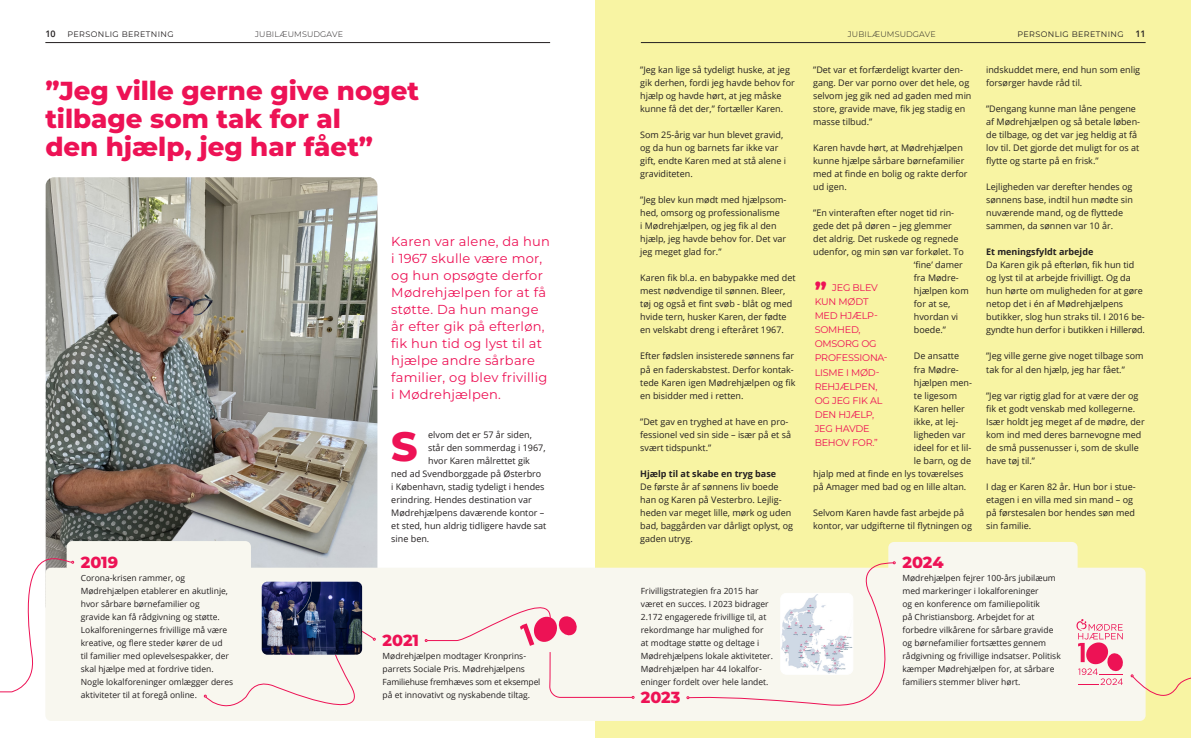
<style>
.page{position:relative;width:1191px;height:738px;background:#fff}
.page>*{position:absolute;margin:0;border:0;box-sizing:border-box;transform-origin:0 0}
.t1{font:800 41px "Montserrat";color:#ed1255}
.t2{font:800 26px "Montserrat";color:#ed1255}
.MHJ_brød{font:800 22px "Montserrat";color:#ed1255}
.t3{font:800 16px "Montserrat";color:#ed1255}
.MHJ_Mellemrubrik{font:13px/17px "Montserrat";letter-spacing:.02em;color:#ed1255}
.MHJ_brød-2{font:9.6px/14.1px "Montserrat";letter-spacing:-.02em;color:#ed1255}
.MHJ_brød-3{font:9px/13px "Open Sans";color:#231f20}
.MHJ_Mellemrubrik-2{font:700 9px "Open Sans";color:#231f20}
.t4{font:600 9px "Open Sans";color:#231f20}
.Tidslinje{font:8.5px/13px "Open Sans";color:#231f20}
.t5{font:8px "Montserrat";letter-spacing:.05em;color:#231f20}
.t6{font:300 8px "Montserrat";letter-spacing:.02em;color:#231f20}
</style>
<div class="page">
<div style="left:595px;top:0;width:596px;height:737px;background:#f8f4a3"></div>
<img style="left:46px;top:177px;width:331px;height:390px">
<div style="left:45px;top:567px;width:1100px;height:153px;background:#f8f7ef;border-radius:6px"></div>
<div style="left:67px;top:540px;width:184px;height:81px;background:#f8f7ef;border-radius:6px"></div>
<div style="left:888px;top:541px;width:189px;height:102px;background:#f8f7ef;border-radius:6px"></div>
<svg style="left:13px;top:552px;width:61px;height:139px"></svg>
<svg style="left:204px;top:586px;width:171px;height:135px"></svg>
<svg style="left:688px;top:562px;width:208px;height:144px"></svg>
<svg style="left:1130px;top:670px;width:61px;height:31px"></svg>
<img style="left:780px;top:593px;width:73px;height:80px">
<div style="left:780px;top:592px;width:73px;height:81px;border:1px solid #fff;border-radius:6px"></div>
<img style="left:262px;top:581px;width:100px;height:73px">
<svg style="left:425px;top:607px;width:209px;height:91px"></svg>
<svg style="left:1076px;top:619px;width:47px;height:66px"></svg>
<hr style="left:45px;top:42px;width:505px;height:1px;background:#231f20">
<hr style="left:641px;top:42px;width:504px;height:1px;background:#231f20">
<p class="t4" style="left:45px;top:27px;width:12px">10</p>
<p class="t5" style="left:67px;top:29px;width:108px">PERSONLIG BERETNING</p>
<p class="t6" style="left:255px;top:29px;width:89px">JUBILÆUMSUDGAVE</p>
<p class="t6" style="left:848px;top:29px;width:89px">JUBILÆUMSUDGAVE</p>
<p class="t5" style="left:1017px;top:29px;width:108px">PERSONLIG BERETNING</p>
<p class="t4" style="left:1135px;top:27px;width:12px">11</p>
<p class="t2" style="left:45px;top:71px;width:375px">”Jeg ville gerne give noget</p>
<p class="t2" style="left:45px;top:99px;width:297px">tilbage som tak for al</p>
<p class="t2" style="left:45px;top:127px;width:329px">den hjælp, jeg har fået”</p>
<p class="MHJ_Mellemrubrik" style="left:391px;top:232px;width:160px">Karen var alene, da hun i 1967 skulle være mor, og hun opsøgte derfor<br>Mødrehjælpen for at få støtte. Da hun mange år efter gik på efterløn, fik hun tid og lyst til at hjælpe andre sårbare familier, og blev frivillig i Mødrehjælpen.</p>
<p class="t3" style="left:81px;top:550px;width:39px">2019</p>
<p class="Tidslinje" style="left:81px;top:570px;width:154px">Corona-krisen rammer, og Mødrehjælpen etablerer en akutlinje, hvor sårbare børnefamilier og<br>gravide kan få rådgivning og støtte.<br>Lokalforeningernes frivillige må være kreative, og flere steder kører de ud<br>til familier med oplevelsespakker, der skal hjælpe med at fordrive tiden.<br>Nogle lokalforeninger omlægger deres aktiviteter til at foregå online.</p>
<p class="MHJ_brød-3" style="left:428px;top:427px;width:105px">elvom det er 57 år siden,</p>
<p class="MHJ_brød-3" style="left:428px;top:440px;width:119px">står den sommerdag i 1967,</p>
<p class="MHJ_brød-3" style="left:428px;top:453px;width:103px">hvor Karen målrettet gik</p>
<p class="MHJ_brød-3" style="left:391px;top:466px;width:151px">ned ad Svendborggade på Østerbro</p>
<p class="MHJ_brød-3" style="left:391px;top:479px;width:155px">i København, stadig tydeligt i hendes</p>
<p class="MHJ_brød-3" style="left:391px;top:492px;width:142px">erindring. Hendes destination var</p>
<p class="MHJ_brød-3" style="left:391px;top:505px;width:155px">Mødrehjælpens daværende kontor –</p>
<p class="MHJ_brød-3" style="left:391px;top:518px;width:157px">et sted, hun aldrig tidligere havde sat</p>
<p class="MHJ_brød-3" style="left:391px;top:531px;width:39px">sine ben.</p>
<p class="t1" style="left:391px;top:415px;width:28px">S</p>
<p class="t3" style="left:382px;top:628px;width:38px">2021</p>
<p class="Tidslinje" style="left:382px;top:648px;width:145px">Mødrehjælpen modtager Kronprins-</p>
<p class="Tidslinje" style="left:382px;top:661px;width:159px">parrets Sociale Pris. Mødrehjælpens<br>Familiehuse fremhæves som et eksempel på et innovativt og nyskabende tiltag.</p>
<p class="MHJ_brød-3" style="left:640px;top:63px;width:156px">”Jeg kan lige så tydeligt huske, at jeg gik derhen, fordi jeg havde behov for hjælp og havde hørt, at jeg måske kunne få det der,” fortæller Karen.</p>
<p class="MHJ_brød-3" style="left:640px;top:128px;width:147px">Som 25-årig var hun blevet gravid, og da hun og barnets far ikke var gift, endte Karen med at stå alene i graviditeten.</p>
<p class="MHJ_brød-3" style="left:640px;top:193px;width:148px">”Jeg blev kun mødt med hjælpsom&shy;hed, omsorg og professionalisme<br>i Mødrehjælpen, og jeg fik al den hjælp, jeg havde behov for. Det var jeg meget glad for.”</p>
<p class="MHJ_brød-3" style="left:640px;top:271px;width:157px">Karen fik bl.a. en babypakke med det mest nødvendige til sønnen. Bleer, tøj og også et fint svøb - blåt og med hvide tern, husker Karen, der fødte en velskabt dreng i efteråret 1967.</p>
<p class="MHJ_brød-3" style="left:640px;top:349px;width:157px">Efter fødslen insisterede sønnens far på en faderskabstest. Derfor kontak&shy;tede Karen igen Mødrehjælpen og fik en bisidder med i retten.</p>
<p class="MHJ_brød-3" style="left:640px;top:414px;width:152px">”Det gav en tryghed at have en pro&shy;fessionel ved sin side – især på et så svært tidspunkt.”</p>
<p class="MHJ_Mellemrubrik-2" style="left:640px;top:466px;width:137px">Hjælp til at skabe en tryg base</p>
<p class="MHJ_brød-3" style="left:640px;top:479px;width:154px">De første år af sønnens liv boede han og Karen på Vesterbro. Lejlig&shy;heden var meget lille, mørk og uden bad, baggården var dårligt oplyst, og gaden utryg.</p>
<p class="Tidslinje" style="left:641px;top:583px;width:134px">Frivilligstrategien fra 2015 har været en succes. I 2023 bidrager<br>2.172 engagerede frivillige til, at rekordmange har mulighed for at modtage støtte og deltage i<br>Mødrehjælpens lokale aktiviteter.<br>Mødrehjælpen har 44 lokalfor&shy;eninger fordelt over hele landet.</p>
<p class="t3" style="left:641px;top:685px;width:41px">2023</p>
<p class="MHJ_brød-3" style="left:813px;top:63px;width:160px">”Det var et forfærdeligt kvarter den&shy;gang. Der var porno over det hele, og selvom jeg gik ned ad gaden med min store, gravide mave, fik jeg stadig en masse tilbud.”</p>
<p class="MHJ_brød-3" style="left:813px;top:141px;width:156px">Karen havde hørt, at Mødrehjælpen kunne hjælpe sårbare børnefamilier med at finde en bolig og rakte derfor ud igen.</p>
<p class="MHJ_brød-3" style="left:813px;top:206px;width:142px">”En vinteraften efter noget tid rin-</p>
<p class="MHJ_brød-3" style="left:813px;top:219px;width:140px">gede det på døren – jeg glemmer</p>
<p class="MHJ_brød-3" style="left:813px;top:232px;width:147px">det aldrig. Det ruskede og regnede</p>
<p class="MHJ_brød-3" style="left:813px;top:245px;width:152px">udenfor, og min søn var forkølet. To</p>
<p class="MHJ_brød-3" style="left:914px;top:258px;width:50px">‘fine’ damer</p>
<p class="MHJ_brød-3" style="left:914px;top:271px;width:46px">fra Mødre-</p>
<p class="MHJ_brød-3" style="left:914px;top:284px;width:56px">hjælpen kom</p>
<p class="MHJ_brød-3" style="left:914px;top:297px;width:38px">for at se,</p>
<p class="MHJ_brød-3" style="left:914px;top:310px;width:46px">hvordan vi</p>
<p class="MHJ_brød-3" style="left:914px;top:323px;width:34px">boede.”</p>
<p class="MHJ_brød-3" style="left:914px;top:349px;width:47px">De ansatte</p>
<p class="MHJ_brød-3" style="left:914px;top:362px;width:46px">fra Mødre-</p>
<p class="MHJ_brød-3" style="left:914px;top:375px;width:60px">hjælpen men-</p>
<p class="MHJ_brød-3" style="left:914px;top:388px;width:45px">te ligesom</p>
<p class="MHJ_brød-3" style="left:914px;top:401px;width:52px">Karen heller</p>
<p class="MHJ_brød-3" style="left:914px;top:414px;width:46px">ikke, at lej-</p>
<p class="MHJ_brød-3" style="left:914px;top:427px;width:53px">ligheden var</p>
<p class="MHJ_brød-3" style="left:914px;top:440px;width:59px">ideel for et lil-</p>
<p class="MHJ_brød-3" style="left:914px;top:453px;width:59px">le barn, og de</p>
<p class="MHJ_brød-3" style="left:813px;top:466px;width:152px">hjalp med at finde en lys toværelses</p>
<p class="MHJ_brød-3" style="left:813px;top:479px;width:155px">på Amager med bad og en lille altan.</p>
<p class="MHJ_brød-3" style="left:813px;top:505px;width:160px">Selvom Karen havde fast arbejde på kontor, var udgifterne til flytningen og</p>
<p class="MHJ_brød" style="left:814px;top:274px;width:13px">”</p>
<p class="MHJ_brød-2" style="left:814px;top:280px;width:65px;text-indent:18px">JEG BLEV<br>KUN MØDT<br>MED HJÆLP-<br>SOMHED,</p>
<p class="MHJ_brød-2" style="left:814px;top:336px;width:63px">OMSORG OG</p>
<p class="MHJ_brød-2" style="left:814px;top:350px;width:75px">PROFESSIONA-<br>LISME I MØD-<br>REHJÆLPEN,<br>OG JEG FIK AL<br>DEN HJÆLP,<br>JEG HAVDE<br>BEHOV FOR.”</p>
<p class="MHJ_brød-3" style="left:986px;top:63px;width:155px">indskuddet mere, end hun som enlig forsørger havde råd til.</p>
<p class="MHJ_brød-3" style="left:986px;top:102px;width:155px">”Dengang kunne man låne pengene af Mødrehjælpen og så betale løben&shy;de tilbage, og det var jeg heldig at få lov til. Det gjorde det muligt for os at flytte og starte på en frisk.”</p>
<p class="MHJ_brød-3" style="left:986px;top:180px;width:148px">Lejligheden var derefter hendes og sønnens base, indtil hun mødte sin</p>
<p class="MHJ_brød-3" style="left:986px;top:206px;width:138px">nuværende mand, og de flyttede sammen, da sønnen var 10 år.</p>
<p class="MHJ_Mellemrubrik-2" style="left:986px;top:245px;width:109px">Et meningsfyldt arbejde</p>
<p class="MHJ_brød-3" style="left:986px;top:258px;width:160px">Da Karen gik på efterløn, fik hun tid og lyst til at arbejde frivilligt. Og da hun hørte om muligheden for at gøre netop det i én af Mødrehjælpens butikker, slog hun straks til. I 2016 be&shy;gyndte hun derfor i butikken i Hillerød.</p>
<p class="MHJ_brød-3" style="left:986px;top:349px;width:159px">”Jeg ville gerne give noget tilbage som tak for al den hjælp, jeg har fået.”</p>
<p class="MHJ_brød-3" style="left:986px;top:388px;width:160px">”Jeg var rigtig glad for at være der og fik et godt venskab med kollegerne.<br>Især holdt jeg meget af de mødre, der kom ind med deres barnevogne med de små pussenusser i, som de skulle have tøj til.”</p>
<p class="MHJ_brød-3" style="left:986px;top:479px;width:151px">I dag er Karen 82 år. Hun bor i stue&shy;etagen i en villa med sin mand – og på førstesalen bor hendes søn med sin familie.</p>
<p class="t3" style="left:902px;top:550px;width:43px">2024</p>
<p class="Tidslinje" style="left:902px;top:570px;width:160px">Mødrehjælpen fejrer 100-års jubilæum med markeringer i lokalforeninger<br>og en konference om familiepolitik<br>på Christiansborg. Arbejdet for at forbedre vilkårene for sårbare gravide og børnefamilier fortsættes gennem rådgivning og frivillige indsatser. Politisk kæmper Mødrehjælpen for, at sårbare familiers stemmer bliver hørt.</p>
</div>
